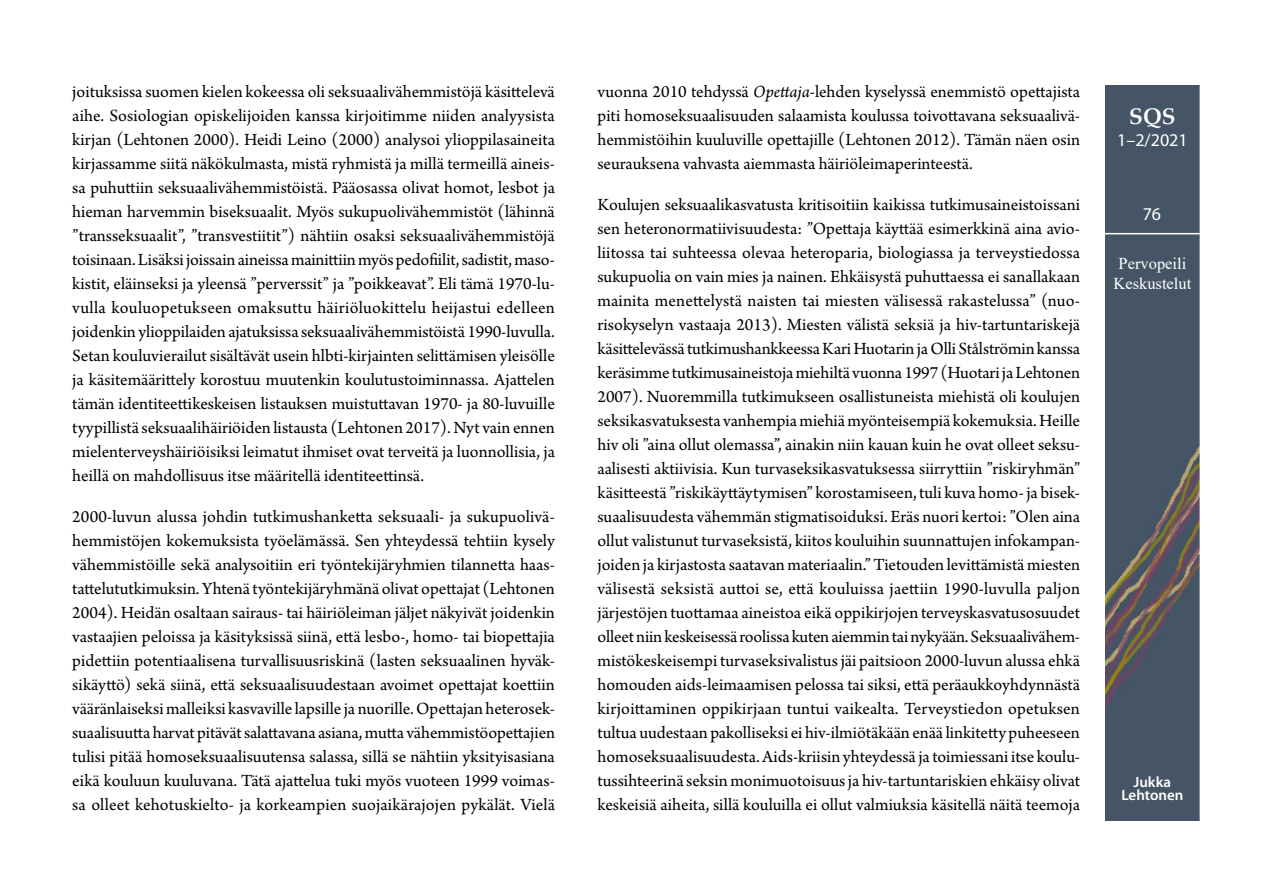
<style>
.page{position:relative;width:1263px;height:893px;background:#fff}
.page>*{position:absolute;margin:0;border:0;box-sizing:border-box;transform-origin:0 0}
.t1{font:700 22.5px "Palatino Linotype";color:#fff}
.Leipateksti_suomi-ta{font:18px/24px "Arno Pro";color:#000;text-align:justify}
.t2{font:18px "Myriad Pro";color:#fff}
.t3{font:16.5px/19.8px "Times New Roman";color:#fff;text-align:center}
.t4{font:600 15px/13.5px "Myriad Pro";color:#fff;text-align:center}
.s1{font-style:italic}
</style>
<div class="page">
<img style="left:1106px;top:85px;width:93px;height:736px">
<hr style="left:1103px;top:233px;width:100px;height:1px;background:#fff">
<p class="Leipateksti_suomi-ta" style="left:72px;top:81px;width:484px">joituksissa suomen kielen kokeessa oli seksuaalivähemmistöjä käsittelevä aihe. Sosiologian opiskelijoiden kanssa kirjoitimme niiden analyysista kirjan (Lehtonen 2000). Heidi Leino (2000) analysoi ylioppilasaineita kirjassamme siitä näkökulmasta, mistä ryhmistä ja millä termeillä aineis&shy;sa puhuttiin seksuaalivähemmistöistä. Pääosassa olivat homot, lesbot ja hieman harvemmin biseksuaalit. Myös sukupuolivähemmistöt (lähinnä ”transseksuaalit”, ”transvestiitit”) nähtiin osaksi seksuaalivähemmistöjä toisinaan. Lisäksi joissain aineissa mainittiin myös pedofiilit, sadistit, maso&shy;kistit, eläinseksi ja yleensä ”perverssit” ja ”poikkeavat”. Eli tämä 1970-lu&shy;vulla kouluopetukseen omaksuttu häiriöluokittelu heijastui edelleen joidenkin ylioppilaiden ajatuksissa seksuaalivähemmistöistä 1990-luvulla.<br>Setan kouluvierailut sisältävät usein hlbti-kirjainten selittämisen yleisölle ja käsitemäärittely korostuu muutenkin koulutustoiminnassa. Ajattelen tämän identiteettikeskeisen listauksen muistuttavan 1970- ja 80-luvuille tyypillistä seksuaalihäiriöiden listausta (Lehtonen 2017). Nyt vain ennen mielenterveyshäiriöisiksi leimatut ihmiset ovat terveitä ja luonnollisia, ja heillä on mahdollisuus itse määritellä identiteettinsä.</p>
<p class="Leipateksti_suomi-ta" style="left:72px;top:506px;width:484px">2000-luvun alussa johdin tutkimushanketta seksuaali- ja sukupuolivä&shy;hemmistöjen kokemuksista työelämässä. Sen yhteydessä tehtiin kysely vähemmistöille sekä analysoitiin eri työntekijäryhmien tilannetta haas&shy;tattelututkimuksin. Yhtenä työntekijäryhmänä olivat opettajat (Lehtonen 2004). Heidän osaltaan sairaus- tai häiriöleiman jäljet näkyivät joidenkin vastaajien peloissa ja käsityksissä siinä, että lesbo-, homo- tai biopettajia pidettiin potentiaalisena turvallisuusriskinä (lasten seksuaalinen hyväk&shy;sikäyttö) sekä siinä, että seksuaalisuudestaan avoimet opettajat koettiin vääränlaiseksi malleiksi kasvaville lapsille ja nuorille. Opettajan heterosek&shy;suaalisuutta harvat pitävät salattavana asiana, mutta vähemmistöopettajien tulisi pitää homoseksuaalisuutensa salassa, sillä se nähtiin yksityisasiana eikä kouluun kuuluvana. Tätä ajattelua tuki myös vuoteen 1999 voimas&shy;sa olleet kehotuskielto- ja korkeampien suojaikärajojen pykälät. Vielä</p>
<p class="Leipateksti_suomi-ta" style="left:597px;top:81px;width:484px">vuonna 2010 tehdyssä <span class="s1">Opettaja</span>-lehden kyselyssä enemmistö opettajista piti homoseksuaalisuuden salaamista koulussa toivottavana seksuaalivä&shy;hemmistöihin kuuluville opettajille (Lehtonen 2012). Tämän näen osin seurauksena vahvasta aiemmasta häiriöleimaperinteestä.</p>
<p class="Leipateksti_suomi-ta" style="left:597px;top:194px;width:484px">Koulujen seksuaalikasvatusta kritisoitiin kaikissa tutkimusaineistoissani sen heteronormatiivisuudesta: ”Opettaja käyttää esimerkkinä aina avio&shy;liitossa tai suhteessa olevaa heteroparia, biologiassa ja terveystiedossa sukupuolia on vain mies ja nainen. Ehkäisystä puhuttaessa ei sanallakaan mainita menettelystä naisten tai miesten välisessä rakastelussa” (nuo&shy;risokyselyn vastaaja 2013). Miesten välistä seksiä ja hiv-tartuntariskejä käsittelevässä tutkimushankkeessa Kari Huotarin ja Olli Stålströmin kanssa keräsimme tutkimusaineistoja miehiltä vuonna 1997 (Huotari ja Lehtonen 2007). Nuoremmilla tutkimukseen osallistuneista miehistä oli koulujen seksikasvatuksesta vanhempia miehiä myönteisempiä kokemuksia. Heille hiv oli ”aina ollut olemassa”, ainakin niin kauan kuin he ovat olleet seksu&shy;aalisesti aktiivisia. Kun turvaseksikasvatuksessa siirryttiin ”riskiryhmän” käsitteestä ”riskikäyttäytymisen” korostamiseen, tuli kuva homo- ja bisek&shy;suaalisuudesta vähemmän stigmatisoiduksi. Eräs nuori kertoi: ”Olen aina ollut valistunut turvaseksistä, kiitos kouluihin suunnattujen infokampan&shy;joiden ja kirjastosta saatavan materiaalin.” Tietouden levittämistä miesten välisestä seksistä auttoi se, että kouluissa jaettiin 1990-luvulla paljon järjestöjen tuottamaa aineistoa eikä oppikirjojen terveyskasvatusosuudet olleet niin keskeisessä roolissa kuten aiemmin tai nykyään. Seksuaalivähem&shy;mistökeskeisempi turvaseksivalistus jäi paitsioon 2000-luvun alussa ehkä homouden aids-leimaamisen pelossa tai siksi, että peräaukkoyhdynnästä kirjoittaminen oppikirjaan tuntui vaikealta. Terveystiedon opetuksen tultua uudestaan pakolliseksi ei hiv-ilmiötäkään enää linkitetty puheeseen homoseksuaalisuudesta. Aids-kriisin yhteydessä ja toimiessani itse koulu&shy;tussihteerinä seksin monimuotoisuus ja hiv-tartuntariskien ehkäisy olivat keskeisiä aiheita, sillä kouluilla ei ollut valmiuksia käsitellä näitä teemoja</p>
<p class="t1" style="left:1129px;top:101px;width:48px">SQS</p>
<p class="t2" style="left:1117px;top:130px;width:72px">1–2/2021</p>
<p class="t2" style="left:1143px;top:204px;width:20px">76</p>
<p class="t3" style="left:1113px;top:253px;width:79px">Pervopeili<br>Keskustelut</p>
<p class="t4" style="left:1121px;top:775px;width:64px">Jukka<br>Lehtonen</p>
</div>
